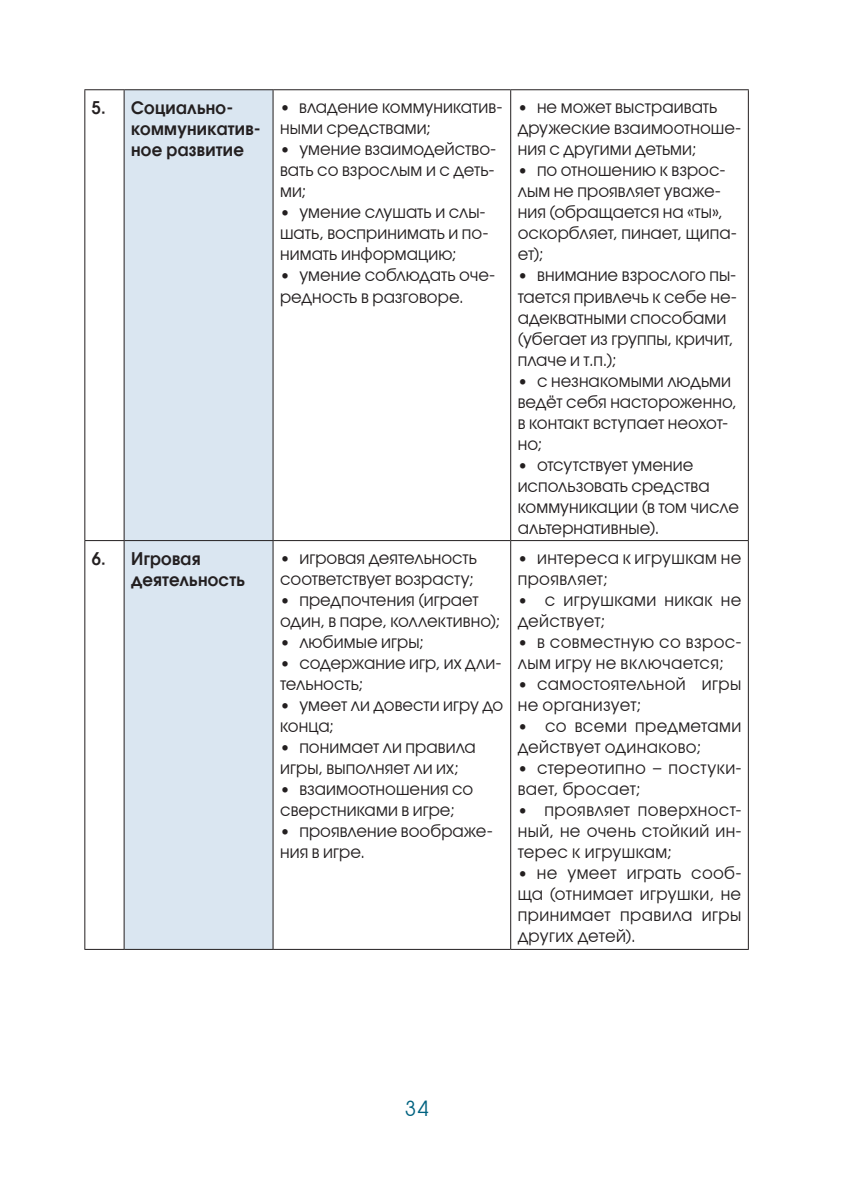
<style>
.page{position:relative;width:844px;height:1191px;background:#fff}
.page>*{position:absolute;margin:0;border:0;box-sizing:border-box;transform-origin:0 0}
.t1{font:21px "Avant Garde Gothic C";color:#006280;scale:.94 1}
.t2{font:17.5px/21px "Avant Garde Gothic C";letter-spacing:.005em;color:#231f20;scale:.94 1}
.t3{font:17.5px/21px "Avant Garde Gothic C";letter-spacing:.025em;color:#231f20;scale:.94 1}
.t4{font:600 17.5px/21px "Avant Garde Gothic C";letter-spacing:.015em;color:#231f20;scale:.94 1}
</style>
<div class="page">
<div style="left:125px;top:90px;width:147px;height:859px;background:#dae6f1"></div>
<hr style="left:84px;top:89px;width:40px;height:1px;background:#231f20">
<hr style="left:84px;top:90px;width:1px;height:450px;background:#231f20">
<hr style="left:124px;top:89px;width:149px;height:1px;background:#231f20">
<hr style="left:124px;top:90px;width:1px;height:450px;background:#231f20">
<hr style="left:273px;top:89px;width:237px;height:1px;background:#231f20">
<hr style="left:272px;top:90px;width:1px;height:450px;background:#231f20">
<hr style="left:510px;top:89px;width:238px;height:1px;background:#231f20">
<hr style="left:510px;top:90px;width:1px;height:450px;background:#231f20">
<hr style="left:747px;top:90px;width:1px;height:450px;background:#231f20">
<hr style="left:84px;top:540px;width:40px;height:1px;background:#231f20">
<hr style="left:84px;top:541px;width:1px;height:408px;background:#231f20">
<hr style="left:124px;top:540px;width:149px;height:1px;background:#231f20">
<hr style="left:124px;top:541px;width:1px;height:408px;background:#231f20">
<hr style="left:273px;top:540px;width:237px;height:1px;background:#231f20">
<hr style="left:272px;top:541px;width:1px;height:408px;background:#231f20">
<hr style="left:510px;top:540px;width:238px;height:1px;background:#231f20">
<hr style="left:510px;top:541px;width:1px;height:408px;background:#231f20">
<hr style="left:747px;top:541px;width:1px;height:408px;background:#231f20">
<hr style="left:84px;top:949px;width:40px;height:1px;background:#231f20">
<hr style="left:124px;top:949px;width:149px;height:1px;background:#231f20">
<hr style="left:273px;top:949px;width:237px;height:1px;background:#231f20">
<hr style="left:510px;top:949px;width:238px;height:1px;background:#231f20">
<p class="t4" style="left:131px;top:97px;width:139px;text-indent:-39px">5. Социально&shy;коммуникатив&shy;ное развитие</p>
<p class="t2" style="left:280px;top:96px;width:238px">• владение коммуникатив&shy;ными средствами;</p>
<p class="t2" style="left:280px;top:138px;width:231px;text-align:justify">• умение взаимодейство&shy;вать со взрослым и с деть&shy;ми;</p>
<p class="t2" style="left:280px;top:201px;width:223px">• умение слушать и слы&shy;шать, воспринимать и по&shy;нимать информацию;</p>
<p class="t2" style="left:280px;top:264px;width:230px">• умение соблюдать оче&shy;редность в разговоре.</p>
<p class="t4" style="left:131px;top:547px;width:123px;text-indent:-39px">6. Игровая деятельность</p>
<p class="t2" style="left:280px;top:547px;width:211px">• игровая деятельность соответствует возрасту;</p>
<p class="t2" style="left:280px;top:589px;width:235px">• предпочтения (играет один, в паре, коллективно);</p>
<p class="t2" style="left:280px;top:631px;width:154px">• любимые игры;</p>
<p class="t2" style="left:280px;top:652px;width:237px">• содержание игр, их дли&shy;тельность;</p>
<p class="t2" style="left:280px;top:694px;width:239px">• умеет ли довести игру до конца;</p>
<p class="t2" style="left:280px;top:736px;width:210px">• понимает ли правила игры, выполняет ли их;</p>
<p class="t2" style="left:280px;top:778px;width:207px">• взаимоотношения со сверстниками в игре;</p>
<p class="t2" style="left:280px;top:820px;width:227px">• проявление воображе&shy;ния в игре.</p>
<p class="t2" style="left:517px;top:96px;width:239px">• не может выстраивать дружеские взаимоотноше&shy;ния с другими детьми;</p>
<p class="t2" style="left:517px;top:159px;width:234px">• по отношению к взрос&shy;лым не проявляет уваже&shy;ния (обращается на «ты», оскорбляет, пинает, щипа&shy;ет);</p>
<p class="t2" style="left:517px;top:264px;width:234px">• внимание взрослого пы&shy;тается привлечь к себе не&shy;адекватными способами (убегает из группы, кричит, плаче и т.п.);</p>
<p class="t2" style="left:517px;top:369px;width:234px">• с незнакомыми людьми ведёт себя настороженно, в контакт вступает неохот&shy;но;</p>
<p class="t2" style="left:517px;top:453px;width:237px">• отсутствует умение использовать средства коммуникации (в том числе альтернативные).</p>
<p class="t2" style="left:517px;top:547px;width:239px">• интереса к игрушкам не проявляет;</p>
<p class="t3" style="left:517px;top:589px;width:239px">• с игрушками никак не действует;</p>
<p class="t3" style="left:517px;top:631px;width:239px">• в совместную со взрос&shy;лым игру не включается;</p>
<p class="t3" style="left:517px;top:673px;width:239px">• самостоятельной игры не организует;</p>
<p class="t2" style="left:517px;top:715px;width:239px">• со всеми предметами действует одинаково;</p>
<p class="t2" style="left:517px;top:757px;width:239px">• стереотипно – постуки&shy;вает, бросает;</p>
<p class="t2" style="left:517px;top:799px;width:239px;text-align:justify">• проявляет поверхност&shy;ный, не очень стойкий ин&shy;терес к игрушкам;</p>
<p class="t2" style="left:517px;top:862px;width:239px;text-align:justify">• не умеет играть сооб&shy;ща (отнимает игрушки, не принимает правила игры других детей).</p>
<p class="t1" style="left:405px;top:1095px;width:26px">34</p>
</div>
